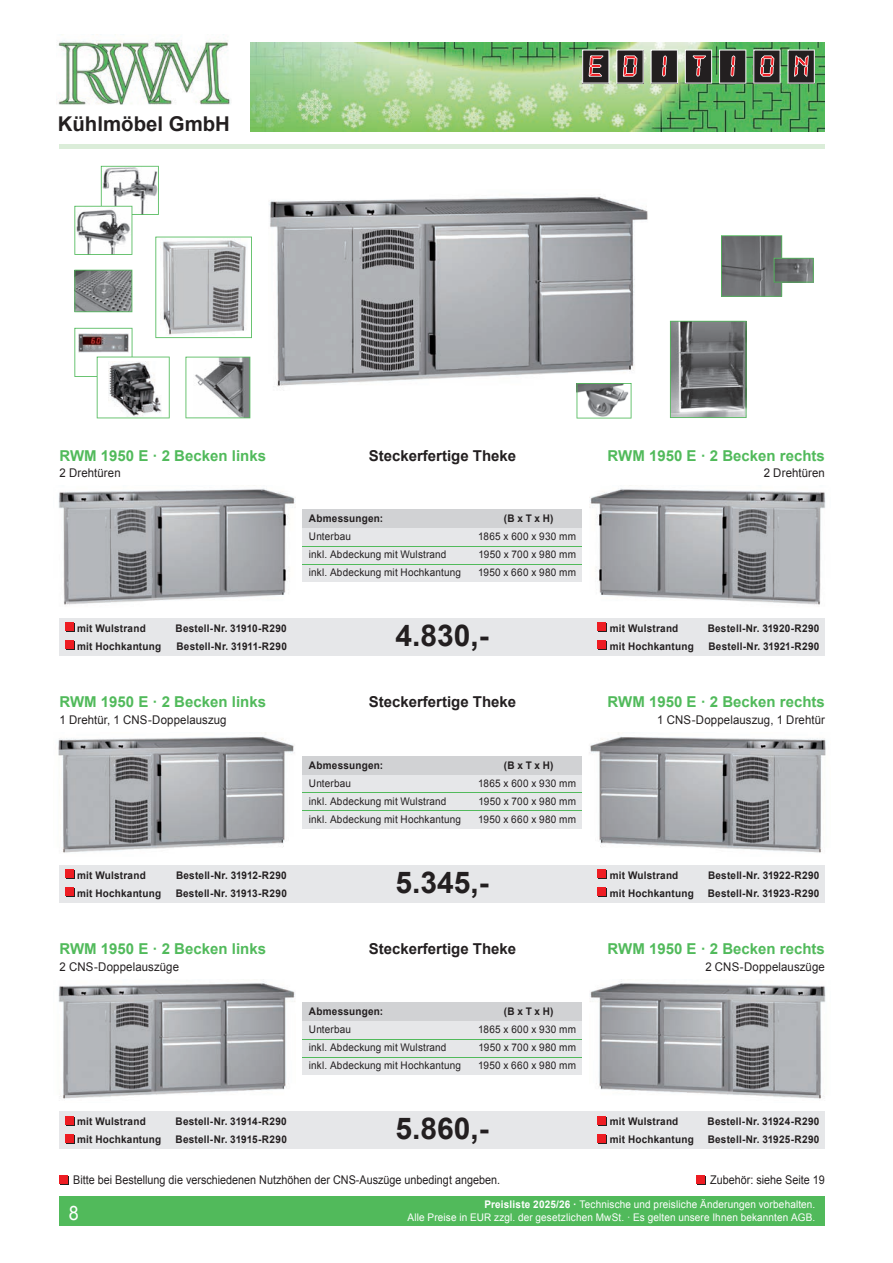
<style>
.page{position:relative;width:893px;height:1263px;background:#fff}
.page>*{position:absolute;margin:0;border:0;box-sizing:border-box;transform-origin:0 0}
.t1{font:700 30px "Arial";color:#231f20}
.t2{font:700 20.4px "Arial";color:#231f20}
.t3{font:19.8px "Arial";color:#fff;scale:.9 1}
.t4{font:700 15px "Arial";color:#51ba5b}
.t5{font:700 15px "Arial";color:#231f20}
.t6{font:12px "Arial";letter-spacing:.005em;color:#231f20;scale:.95 1}
.t7{font:12px "Arial";letter-spacing:.005em;color:#231f20;scale:.9 1}
.t8{font:700 10.5px "Arial";letter-spacing:.02em;color:#231f20;scale:.95 1}
.t9{font:10.5px "Arial";letter-spacing:.015em;color:#231f20;scale:.95 1}
.t10{font:10.5px "Arial";letter-spacing:.015em;color:#fff;scale:.95 1}
.s1{font-weight:700}
</style>
<div class="page">
<hr style="left:59px;top:145px;width:766px;height:4px;background:#dbedd9">
<img style="left:56px;top:40px;width:175px;height:65px">
<img style="left:250px;top:43px;width:575px;height:89px">
<svg style="left:582px;top:50px;width:27px;height:34px"></svg>
<svg style="left:616px;top:50px;width:28px;height:34px"></svg>
<svg style="left:651px;top:50px;width:27px;height:34px"></svg>
<svg style="left:685px;top:50px;width:27px;height:34px"></svg>
<svg style="left:719px;top:50px;width:27px;height:34px"></svg>
<svg style="left:753px;top:50px;width:28px;height:34px"></svg>
<svg style="left:787px;top:50px;width:28px;height:34px"></svg>
<div style="left:60px;top:1196px;width:765px;height:30px;background:#51ba5b"></div>
<svg style="left:61px;top:1176px;width:8px;height:8px"></svg>
<div style="left:60px;top:1175px;width:8px;height:8px;background:#ee1d23"></div>
<svg style="left:698px;top:1176px;width:8px;height:8px"></svg>
<div style="left:697px;top:1175px;width:8px;height:8px;background:#ee1d23"></div>
<img style="left:58px;top:488px;width:237px;height:117px">
<img style="left:589px;top:488px;width:237px;height:117px">
<img style="left:58px;top:732px;width:237px;height:121px">
<img style="left:589px;top:732px;width:237px;height:121px">
<img style="left:58px;top:979px;width:237px;height:120px">
<img style="left:590px;top:979px;width:236px;height:120px">
<img style="left:269px;top:196px;width:379px;height:196px">
<svg style="left:74px;top:166px;width:178px;height:252px"></svg>
<svg style="left:721px;top:235px;width:93px;height:62px"></svg>
<svg style="left:670px;top:321px;width:76px;height:97px;background:#737877"></svg>
<svg style="left:576px;top:383px;width:55px;height:35px"></svg>
<div style="left:60px;top:618px;width:765px;height:37px;background:#e6e7e9"></div>
<div style="left:60px;top:865px;width:765px;height:37px;background:#e6e7e9"></div>
<div style="left:60px;top:1111px;width:765px;height:38px;background:#e6e7e9"></div>
<svg style="left:66px;top:624px;width:8px;height:8px"></svg>
<div style="left:65px;top:623px;width:8px;height:8px;background:#ee1d23"></div>
<svg style="left:66px;top:642px;width:8px;height:8px"></svg>
<div style="left:65px;top:641px;width:8px;height:8px;background:#ee1d23"></div>
<svg style="left:66px;top:870px;width:8px;height:9px"></svg>
<div style="left:65px;top:869px;width:8px;height:9px;background:#ee1d23"></div>
<svg style="left:66px;top:888px;width:8px;height:9px"></svg>
<div style="left:65px;top:887px;width:8px;height:9px;background:#ee1d23"></div>
<div style="left:66px;top:1117px;width:8px;height:8px;background:#ee1d23"></div>
<div style="left:65px;top:1116px;width:8px;height:8px;background:#ee1d23"></div>
<div style="left:66px;top:1135px;width:8px;height:8px;background:#ee1d23"></div>
<div style="left:65px;top:1134px;width:8px;height:8px;background:#ee1d23"></div>
<div style="left:598px;top:624px;width:9px;height:8px;background:#231f20"></div>
<div style="left:597px;top:623px;width:9px;height:8px;background:#ee1d23"></div>
<div style="left:598px;top:642px;width:9px;height:8px;background:#231f20"></div>
<div style="left:597px;top:641px;width:9px;height:8px;background:#ee1d23"></div>
<div style="left:598px;top:870px;width:9px;height:9px;background:#231f20"></div>
<div style="left:597px;top:869px;width:9px;height:9px;background:#ee1d23"></div>
<div style="left:598px;top:888px;width:9px;height:9px;background:#231f20"></div>
<div style="left:597px;top:887px;width:9px;height:9px;background:#ee1d23"></div>
<svg style="left:598px;top:1117px;width:9px;height:8px"></svg>
<div style="left:597px;top:1116px;width:9px;height:8px;background:#ee1d23"></div>
<svg style="left:598px;top:1135px;width:9px;height:8px"></svg>
<div style="left:597px;top:1134px;width:9px;height:8px;background:#ee1d23"></div>
<div style="left:303px;top:509px;width:279px;height:19px;background:#d1d2d4"></div>
<div style="left:303px;top:528px;width:279px;height:54px;background:#e6e7e9"></div>
<hr style="left:303px;top:546px;width:279px;height:1px;background:#51ba5b">
<hr style="left:303px;top:564px;width:279px;height:1px;background:#51ba5b">
<div style="left:303px;top:756px;width:279px;height:19px;background:#d1d2d4"></div>
<div style="left:303px;top:775px;width:279px;height:53px;background:#e6e7e9"></div>
<hr style="left:303px;top:792px;width:279px;height:1px;background:#51ba5b">
<hr style="left:303px;top:810px;width:279px;height:1px;background:#51ba5b">
<div style="left:303px;top:1003px;width:279px;height:19px;background:#d1d2d4"></div>
<div style="left:303px;top:1022px;width:279px;height:53px;background:#e6e7e9"></div>
<hr style="left:303px;top:1039px;width:279px;height:1px;background:#51ba5b">
<hr style="left:303px;top:1057px;width:279px;height:1px;background:#51ba5b">
<h2 class="t2" style="left:58px;top:111px;width:174px">Kühlmöbel GmbH</h2>
<h3 class="t4" style="left:60px;top:446px;width:208px">RWM 1950 E · 2 Becken links</h3>
<p class="t6" style="left:60px;top:465px;width:66px">2 Drehtüren</p>
<h3 class="t5" style="left:369px;top:446px;width:149px">Steckerfertige Theke</h3>
<h3 class="t4" style="left:608px;top:446px;width:219px">RWM 1950 E · 2 Becken rechts</h3>
<p class="t6" style="left:764px;top:465px;width:66px">2 Drehtüren</p>
<p class="t8" style="left:309px;top:511px;width:80px">Abmessungen:</p>
<p class="t8" style="left:504px;top:511px;width:54px">(B x T x H)</p>
<p class="t9" style="left:309px;top:529px;width:46px">Unterbau</p>
<p class="t9" style="left:478px;top:529px;width:104px">1865 x 600 x 930 mm</p>
<p class="t9" style="left:309px;top:547px;width:146px">inkl. Abdeckung mit Wulstrand</p>
<p class="t9" style="left:478px;top:547px;width:104px">1950 x 700 x 980 mm</p>
<p class="t9" style="left:309px;top:565px;width:161px">inkl. Abdeckung mit Hochkantung</p>
<p class="t9" style="left:478px;top:565px;width:104px">1950 x 660 x 980 mm</p>
<p class="t8" style="left:77px;top:621px;width:74px">mit Wulstrand</p>
<p class="t8" style="left:176px;top:621px;width:119px">Bestell-Nr. 31910-R290</p>
<p class="t8" style="left:77px;top:639px;width:90px">mit Hochkantung</p>
<p class="t8" style="left:176px;top:639px;width:118px">Bestell-Nr. 31911-R290</p>
<h1 class="t1" style="left:396px;top:616px;width:95px">4.830,-</h1>
<p class="t8" style="left:610px;top:621px;width:74px">mit Wulstrand</p>
<p class="t8" style="left:708px;top:621px;width:119px">Bestell-Nr. 31920-R290</p>
<p class="t8" style="left:610px;top:639px;width:90px">mit Hochkantung</p>
<p class="t8" style="left:708px;top:639px;width:118px">Bestell-Nr. 31921-R290</p>
<h3 class="t4" style="left:60px;top:692px;width:208px">RWM 1950 E · 2 Becken links</h3>
<p class="t6" style="left:60px;top:712px;width:177px">1 Drehtür, 1 CNS-Doppelauszug</p>
<h3 class="t5" style="left:369px;top:692px;width:149px">Steckerfertige Theke</h3>
<h3 class="t4" style="left:608px;top:692px;width:219px">RWM 1950 E · 2 Becken rechts</h3>
<p class="t6" style="left:657px;top:712px;width:178px">1 CNS-Doppelauszug, 1 Drehtür</p>
<p class="t8" style="left:309px;top:758px;width:80px">Abmessungen:</p>
<p class="t8" style="left:504px;top:758px;width:54px">(B x T x H)</p>
<p class="t9" style="left:309px;top:776px;width:46px">Unterbau</p>
<p class="t9" style="left:478px;top:776px;width:104px">1865 x 600 x 930 mm</p>
<p class="t9" style="left:309px;top:794px;width:146px">inkl. Abdeckung mit Wulstrand</p>
<p class="t9" style="left:478px;top:794px;width:104px">1950 x 700 x 980 mm</p>
<p class="t9" style="left:309px;top:812px;width:161px">inkl. Abdeckung mit Hochkantung</p>
<p class="t9" style="left:478px;top:812px;width:104px">1950 x 660 x 980 mm</p>
<p class="t8" style="left:77px;top:868px;width:74px">mit Wulstrand</p>
<p class="t8" style="left:176px;top:868px;width:118px">Bestell-Nr. 31912-R290</p>
<p class="t8" style="left:77px;top:886px;width:90px">mit Hochkantung</p>
<p class="t8" style="left:176px;top:886px;width:118px">Bestell-Nr. 31913-R290</p>
<h1 class="t1" style="left:396px;top:862px;width:95px">5.345,-</h1>
<p class="t8" style="left:610px;top:868px;width:74px">mit Wulstrand</p>
<p class="t8" style="left:708px;top:868px;width:119px">Bestell-Nr. 31922-R290</p>
<p class="t8" style="left:610px;top:886px;width:90px">mit Hochkantung</p>
<p class="t8" style="left:708px;top:886px;width:119px">Bestell-Nr. 31923-R290</p>
<h3 class="t4" style="left:60px;top:939px;width:208px">RWM 1950 E · 2 Becken links</h3>
<p class="t6" style="left:60px;top:958px;width:127px">2 CNS-Doppelauszüge</p>
<h3 class="t5" style="left:369px;top:939px;width:149px">Steckerfertige Theke</h3>
<h3 class="t4" style="left:608px;top:939px;width:219px">RWM 1950 E · 2 Becken rechts</h3>
<p class="t6" style="left:705px;top:958px;width:127px">2 CNS-Doppelauszüge</p>
<p class="t8" style="left:309px;top:1005px;width:80px">Abmessungen:</p>
<p class="t8" style="left:504px;top:1005px;width:54px">(B x T x H)</p>
<p class="t9" style="left:309px;top:1023px;width:46px">Unterbau</p>
<p class="t9" style="left:478px;top:1023px;width:104px">1865 x 600 x 930 mm</p>
<p class="t9" style="left:309px;top:1041px;width:146px">inkl. Abdeckung mit Wulstrand</p>
<p class="t9" style="left:478px;top:1041px;width:104px">1950 x 700 x 980 mm</p>
<p class="t9" style="left:309px;top:1059px;width:161px">inkl. Abdeckung mit Hochkantung</p>
<p class="t9" style="left:478px;top:1059px;width:104px">1950 x 660 x 980 mm</p>
<p class="t8" style="left:77px;top:1115px;width:74px">mit Wulstrand</p>
<p class="t8" style="left:176px;top:1115px;width:119px">Bestell-Nr. 31914-R290</p>
<p class="t8" style="left:77px;top:1133px;width:90px">mit Hochkantung</p>
<p class="t8" style="left:176px;top:1133px;width:119px">Bestell-Nr. 31915-R290</p>
<h1 class="t1" style="left:396px;top:1109px;width:95px">5.860,-</h1>
<p class="t8" style="left:610px;top:1115px;width:74px">mit Wulstrand</p>
<p class="t8" style="left:708px;top:1115px;width:119px">Bestell-Nr. 31924-R290</p>
<p class="t8" style="left:610px;top:1133px;width:90px">mit Hochkantung</p>
<p class="t8" style="left:708px;top:1133px;width:119px">Bestell-Nr. 31925-R290</p>
<p class="t7" style="left:73px;top:1172px;width:476px">Bitte bei Bestellung die verschiedenen Nutzhöhen der CNS-Auszüge unbedingt angeben.</p>
<p class="t7" style="left:710px;top:1172px;width:129px">Zubehör: siehe Seite 19</p>
<p class="t10" style="left:484px;top:1197px;width:350px"><span class="s1">Preisliste 2025/26 ·</span> Technische und preisliche Änderungen vorbehalten.</p>
<h3 class="t3" style="left:69px;top:1200px;width:13px">8</h3>
<p class="t10" style="left:408px;top:1210px;width:431px">Alle Preise in EUR zzgl. der gesetzlichen MwSt. · Es gelten unsere Ihnen bekannten AGB.</p>
</div>
